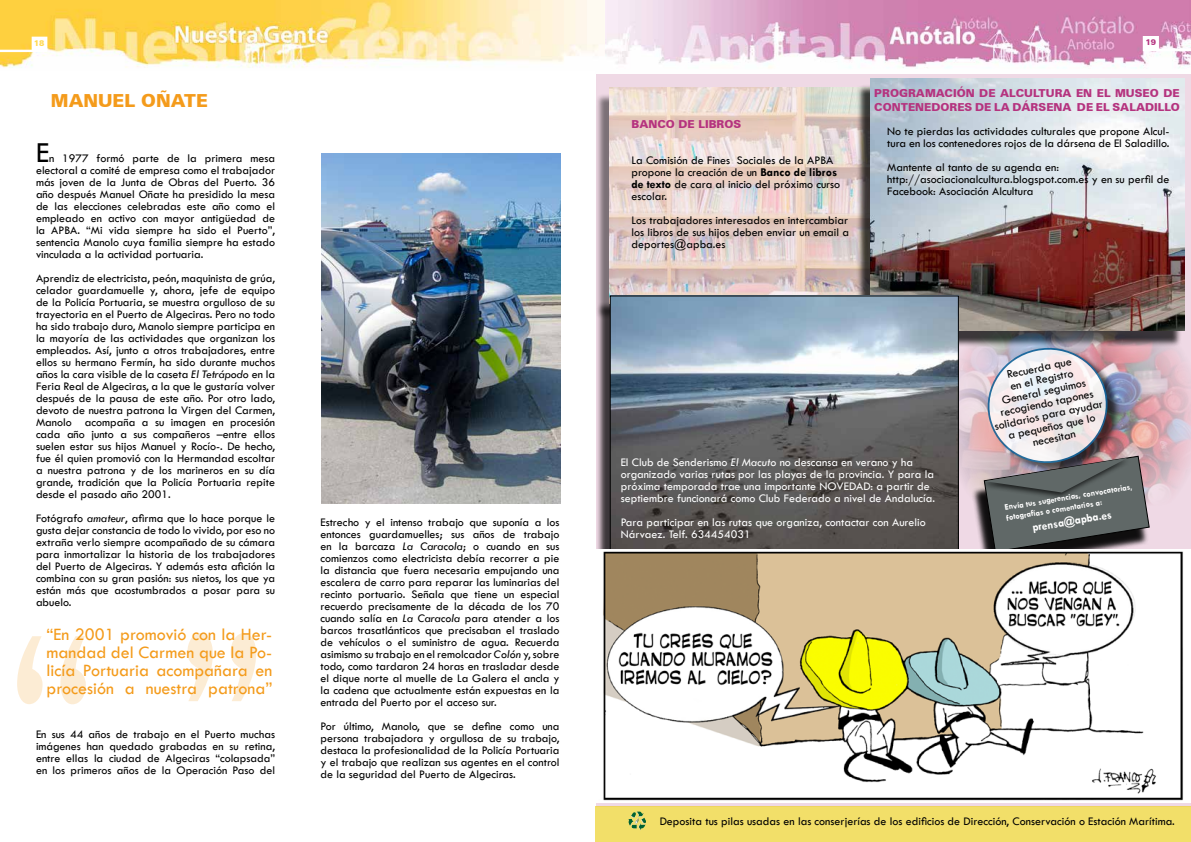
<style>
.page{position:relative;width:1191px;height:842px;background:#fff}
.page>*{position:absolute;margin:0;border:0;box-sizing:border-box;transform-origin:0 0}
.t1{font:300 condensed 279px "Abadi";color:#f49b1b}
.t2{font:30px "Tw Cen";color:#000}
.t3{font:18px/18px "Tw Cen";color:#f49b1b;text-align:justify}
.t4{font:900 18px "Zurich BT";color:#f49b1b}
.t5{font:12px/12px "Tw Cen";color:#000;text-align:justify}
.t6{font:12px/12px "Tw Cen";color:#fff}
.t7{font:700 12px "Tw Cen";color:#fff;scale:.94 1}
.t8{font:900 11px/13.2px "Zurich BT";color:#b5337f}
.t9{font:700 8.8px/10.7px "Tw Cen";color:#fff;scale:.94 1}
.t10{font:900 8px "Zurich BT";color:#b5337f}
.t11{font:900 8px "Zurich BT";color:#ffd84f}
.s1{font-style:italic}
.s2{font-weight:700}
</style>
<div class="page">
<svg style="left:595px;top:72px;width:596px;height:735px;fill:#efd9e5"></svg>
<div style="left:595px;top:93px;width:329px;height:227px;background:#000;opacity:.75"></div>
<img style="left:609px;top:87px;width:247px;height:215px">
<img style="left:595px;top:0;width:596px;height:74px">
<svg style="left:1142px;top:36px;width:49px;height:15px"></svg>
<div style="left:595px;top:806px;width:596px;height:36px;background:#f2df69"></div>
<img style="left:628px;top:812px;width:18px;height:18px">
<img style="left:0;top:0;width:604px;height:71px">
<svg style="left:0;top:37px;width:47px;height:15px"></svg>
<img style="left:321px;top:154px;width:239px;height:349px">
<div style="left:856px;top:84px;width:325px;height:263px;background:#000;opacity:.75"></div>
<img style="left:870px;top:78px;width:314px;height:252px">
<img style="left:958px;top:330px;width:233px;height:176px">
<div style="left:596px;top:302px;width:359px;height:272px;background:#000;opacity:.75"></div>
<img style="left:612px;top:298px;width:344px;height:252px">
<div style="left:974px;top:464px;width:175px;height:106px;background:#000;opacity:.75"></div>
<div style="left:979px;top:455px;width:151px;height:45px;background:#000;opacity:.75"></div>
<img style="left:983px;top:343px;width:167px;height:207px">
<img style="left:595px;top:550px;width:595px;height:253px">
<p class="t11" style="left:34px;top:38px;width:12px">18</p>
<h3 class="t4" style="left:51px;top:90px;width:133px">MANUEL OÑATE</h3>
<h2 class="t2" style="left:36px;top:134px;width:15px">E</h2>
<p class="t5" style="left:36px;top:152px;width:240px;text-indent:13px">n 1977 formó parte de la primera mesa electoral a comité de empresa como el trabajador más joven de la Junta de Obras del Puerto. 36 año después Manuel Oñate ha presidido la mesa de las elecciones celebradas este año como el empleado en activo con mayor antigüedad de la APBA. “Mi vida siempre ha sido el Puerto”, sentencia Manolo cuya familia siempre ha estado vinculada a la actividad portuaria.</p>
<p class="t5" style="left:36px;top:272px;width:240px">Aprendiz de electricista, peón, maquinista de grúa, celador guardamuelle y, ahora, jefe de equipo de la Policía Portuaria, se muestra orgulloso de su trayectoria en el Puerto de Algeciras. Pero no todo ha sido trabajo duro, Manolo siempre participa en la mayoría de las actividades que organizan los empleados. Así, junto a otros trabajadores, entre ellos su hermano Fermín, ha sido durante muchos años la cara visible de la caseta <span class="s1">El Tetrápodo</span> en la Feria Real de Algeciras, a la que le gustaría volver después de la pausa de este año. Por otro lado, devoto de nuestra patrona la Virgen del Carmen, Manolo acompaña a su imagen en procesión cada año junto a sus compañeros –entre ellos suelen estar sus hijos Manuel y Rocío-. De hecho, fue él quien promovió con la Hermandad escoltar a nuestra patrona y de los marineros en su día grande, tradición que la Policía Portuaria repite desde el pasado año 2001.</p>
<p class="t5" style="left:36px;top:512px;width:240px">Fotógrafo <span class="s1">amateur</span>, afirma que lo hace porque le gusta dejar constancia de todo lo vivido, por eso no extraña verlo siempre acompañado de su cámara para inmortalizar la historia de los trabajadores del Puerto de Algeciras. Y además esta afición la combina con su gran pasión: sus nietos, los que ya están más que acostumbrados a posar para su abuelo.</p>
<h3 class="t3" style="left:47px;top:625px;width:227px">“En 2001 promovió con la Her&shy;mandad del Carmen que la Po&shy;licía Portuaria acompañara en procesión a nuestra patrona”</h3>
<h1 class="t1" style="left:4px;top:571px;width:267px">“ ”</h1>
<p class="t5" style="left:36px;top:728px;width:240px">En sus 44 años de trabajo en el Puerto muchas imágenes han quedado grabadas en su retina, entre ellas la ciudad de Algeciras “colapsada” en los primeros años de la Operación Paso del</p>
<p class="t5" style="left:320px;top:516px;width:240px">Estrecho y el intenso trabajo que suponía a los entonces guardamuelles; sus años de trabajo en la barcaza <span class="s1">La Caracola</span>; o cuando en sus comienzos como electricista debía recorrer a pie la distancia que fuera necesaria empujando una escalera de carro para reparar las luminarias del recinto portuario. Señala que tiene un especial recuerdo precisamente de la década de los 70 cuando salía en <span class="s1">La Caracola</span> para atender a los barcos trasatlánticos que precisaban el traslado de vehículos o el suministro de agua. Recuerda asimismo su trabajo en el remolcador <span class="s1">Colón</span> y, sobre todo, como tardaron 24 horas en trasladar desde el dique norte al muelle de La Galera el ancla y la cadena que actualmente están expuestas en la entrada del Puerto por el acceso sur.</p>
<p class="t5" style="left:320px;top:720px;width:240px">Por último, Manolo, que se define como una persona trabajadora y orgullosa de su trabajo, destaca la profesionalidad de la Policía Portuaria y el trabajo que realizan sus agentes en el control de la seguridad del Puerto de Algeciras.</p>
<p class="t10" style="left:1145px;top:37px;width:12px">19</p>
<p class="t8" style="left:631px;top:117px;width:111px">BANCO DE LIBROS</p>
<p class="t5" style="left:631px;top:154px;width:210px;text-align:left">La Comisión de Fines Sociales de la APBA propone la creación de un <span class="s2">Banco de libros de texto</span> de cara al inicio del próximo curso escolar.</p>
<p class="t5" style="left:631px;top:214px;width:219px">Los trabajadores interesados en intercambiar los libros de sus hijos deben enviar un email a deportes@apba.es</p>
<p class="t8" style="left:874px;top:87px;width:306px">PROGRAMACIÓN DE ALCULTURA EN EL MUSEO DE<br>CONTENE</p>
<p class="t8" style="left:931px;top:100px;width:18px">DORE</p>
<p class="t8" style="left:964px;top:100px;width:91px">S DE LA DÁRSENA</p>
<p class="t8" style="left:1077px;top:100px;width:53px">DE EL SALA</p>
<p class="t8" style="left:1145px;top:100px;width:21px">DILLO</p>
<p class="t5" style="left:887px;top:125px;width:284px">No te pierdas las actividades culturales que propone Alcul&shy;tura en los contenedores rojos de la dársena de El Saladillo.</p>
<p class="t5" style="left:887px;top:161px;width:284px;text-align:left">Mantente al tanto de su agenda en: http://asociacionalcultura.blogspot.com.es y en su perfil de<br>Facebook: Asociación Alcultura</p>
<p class="t6" style="left:620px;top:456px;width:316px">El Club de Senderismo <span class="s1">El Macuto</span> no descansa en verano y ha organizado varias rutas por las playas de la provincia. Y para la próxima temporada trae una importante NOVEDAD: a partir de septiembre funcionará como Club Federado a nivel de Andalucía.</p>
<p class="t6" style="left:620px;top:516px;width:307px">Para participar en las rutas que organiza, contactar con Aurelio<br>Nárvaez. Telf. 634454031</p>
<p class="t5" style="left:983px;top:373px;width:112px;text-align:center;rotate:-12deg">Recuerda que<br>en el Registro<br>General seguimos recogiendo tapones solidarios para ayudar a pequeños que lo necesitan</p>
<p class="t9" style="left:1003px;top:501px;width:139px;rotate:-9deg">Envía tus sugerencias, convocatorias, fotografías o comentarios a:</p>
<p class="t7" style="left:1031px;top:520px;width:87px;rotate:-9deg">prensa@apba.es</p>
<p class="t5" style="left:659px;top:815px;width:517px">Deposita tus pilas usadas en las conserjerías de los edificios de Dirección, Conservación o Estación Marítima.</p>
</div>
